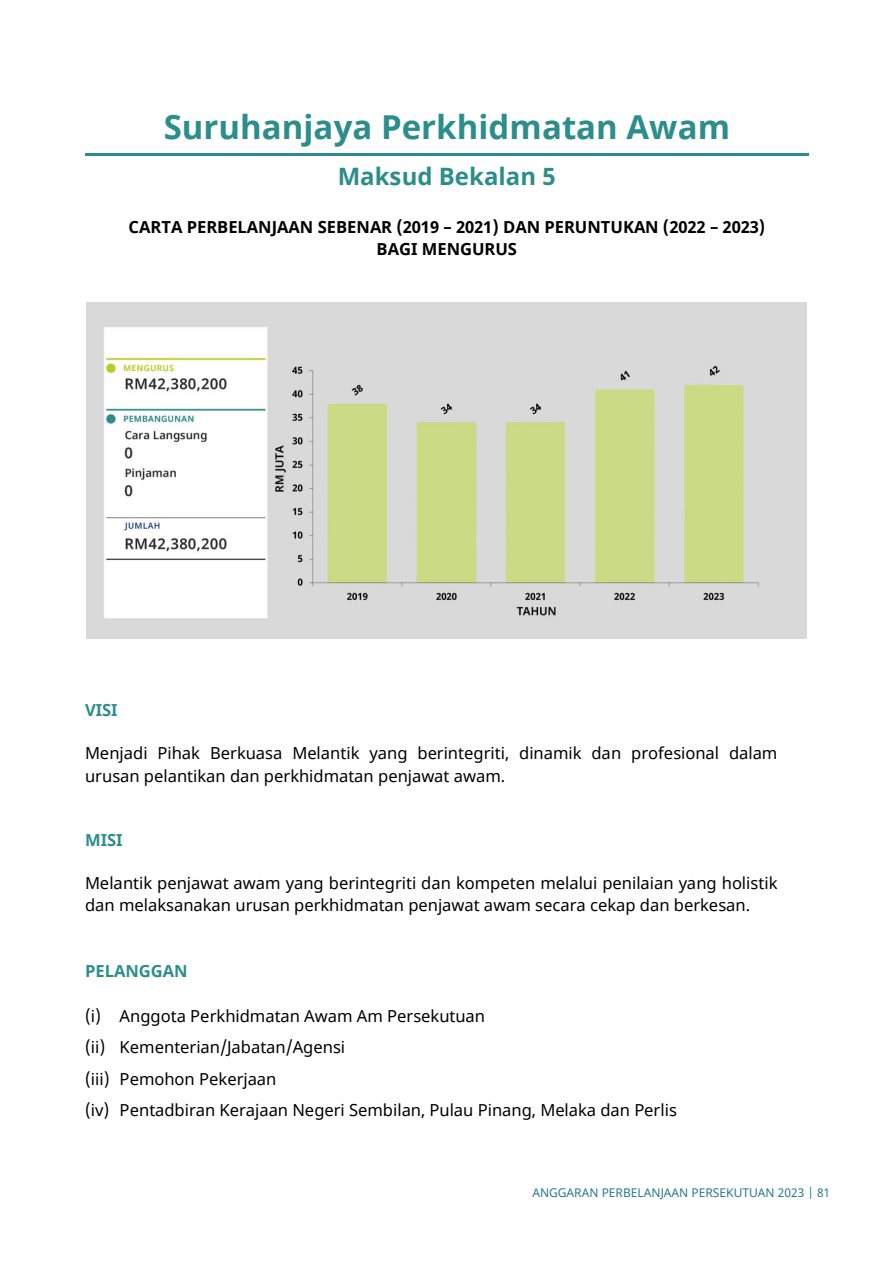
<style>
.page{position:relative;width:894px;height:1264px;background:#fff}
.page>*{position:absolute;margin:0;border:0;box-sizing:border-box;transform-origin:0 0}
.t1{font:700 33px "Noto Sans";color:#2c8e8c}
.t2{font:700 24px "Noto Sans";letter-spacing:-.005em;color:#2c8e8c}
.t3{font:16.5px/22.5px "Noto Sans";color:#000}
.t4{font:700 16.5px "Noto Sans";letter-spacing:-.005em;color:#000}
.t5{font:700 16.5px "Noto Sans";color:#2c8e8c}
.t6{font:12px "Noto Sans";color:#297887}
</style>
<div class="page">
<hr style="left:85px;top:153px;width:723px;height:2px;background:#2c8e8c">
<img style="left:87px;top:303px;width:719px;height:335px">
<p class="t1" style="left:164px;top:103px;width:567px">Suruhanjaya Perkhidmatan Awam</p>
<p class="t2" style="left:338px;top:159px;width:219px">Maksud Bekalan 5</p>
<p class="t4" style="left:129px;top:215px;width:638px">CARTA PERBELANJAAN SEBENAR (2019 – 2021) DAN PERUNTUKAN (2022 – 2023)</p>
<p class="t4" style="left:376px;top:237px;width:142px">BAGI MENGURUS</p>
<h1 class="t5" style="left:85px;top:698px;width:34px">VISI</h1>
<p class="t3" style="left:85px;top:742px;width:693px">Menjadi Pihak Berkuasa Melantik yang berintegriti, dinamik dan profesional dalam urusan pelantikan dan perkhidmatan penjawat awam.</p>
<h1 class="t5" style="left:85px;top:827px;width:39px">MISI</h1>
<p class="t3" style="left:85px;top:871px;width:694px">Melantik penjawat awam yang berintegriti dan kompeten melalui penilaian yang holistik dan melaksanakan urusan perkhidmatan penjawat awam secara cekap dan berkesan.</p>
<h1 class="t5" style="left:85px;top:958px;width:104px">PELANGGAN</h1>
<p class="t3" style="left:85px;top:1004px;width:401px">(i) Anggota Perkhidmatan Awam Am Persekutuan</p>
<p class="t3" style="left:85px;top:1036px;width:262px">(ii) Kementerian/Jabatan/Agensi</p>
<p class="t3" style="left:85px;top:1067px;width:193px">(iii) Pemohon Pekerjaan</p>
<p class="t3" style="left:85px;top:1099px;width:593px">(iv) Pentadbiran Kerajaan Negeri Sembilan, Pulau Pinang, Melaka dan Perlis</p>
<p class="t6" style="left:532px;top:1184px;width:299px">ANGGARAN PERBELANJAAN PERSEKUTUAN 2023 | 81</p>
</div>
